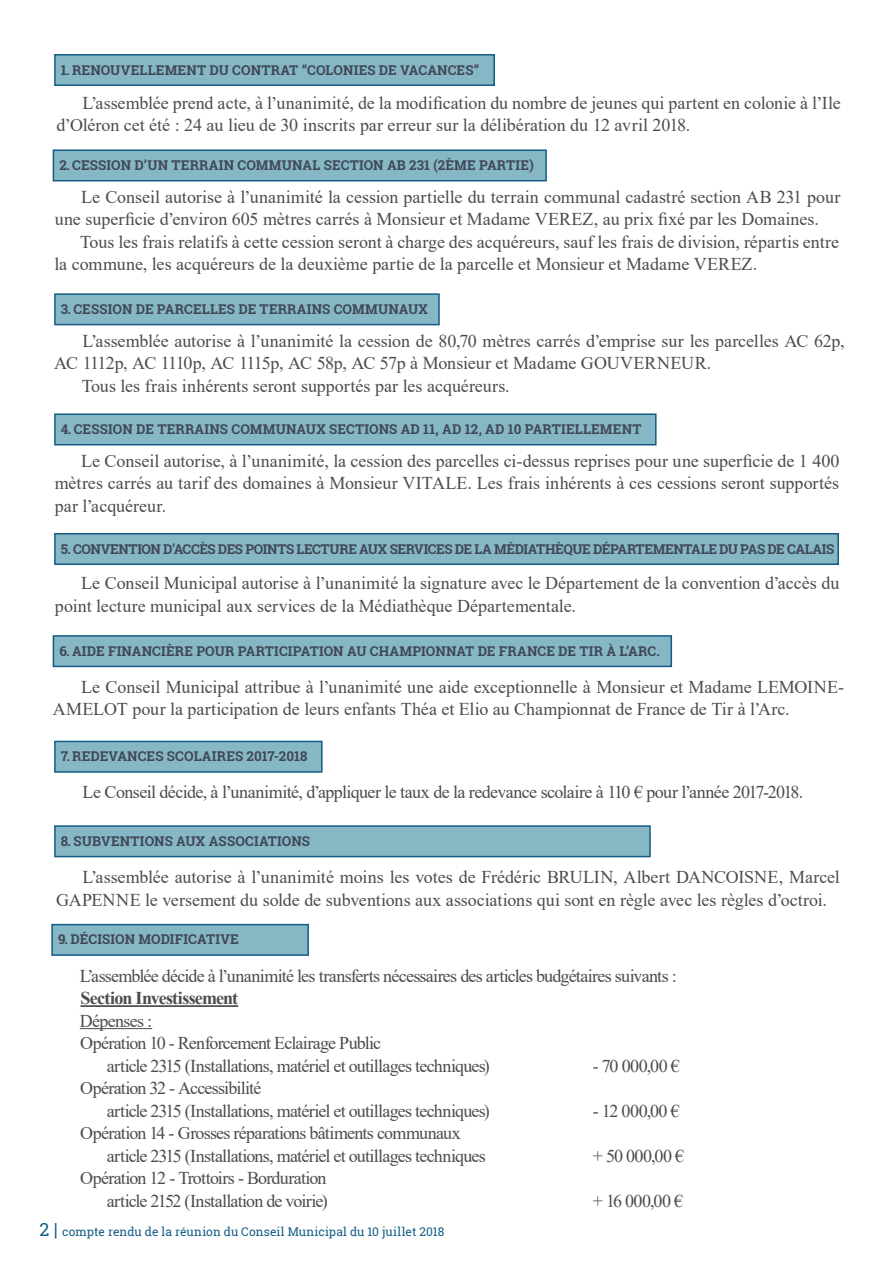
<style>
.page{position:relative;width:893px;height:1263px;background:#fff}
.page>*{position:absolute;margin:0;border:0;box-sizing:border-box;transform-origin:0 0}
.t1{font:18px/22.5px "Times New Roman";letter-spacing:-.01em;color:#4b4c4d}
.t2{font:18px/22.5px "Times New Roman";letter-spacing:-.04em;color:#4b4c4d}
.t3{font:18px/22.5px "Times New Roman";letter-spacing:-.045em;color:#4b4c4d;text-align:right}
.t4{font:18px "Times New Roman";letter-spacing:-.035em;color:#4b4c4d}
.t5{font:700 18px "Times New Roman";letter-spacing:-.045em;color:#4b4c4d}
.t6{font:700 13.5px "Roboto Slab";letter-spacing:.01em;color:#404757}
.t7{font:12px "Roboto Slab";letter-spacing:.005em;color:#135c85}
.s1{font-size:18px}
</style>
<div class="page">
<div style="left:54px;top:54px;width:441px;height:32px;background:#86b7c5;border:2px solid #135c85"></div>
<div style="left:53px;top:149px;width:494px;height:32px;background:#86b7c5;border:2px solid #135c85"></div>
<div style="left:54px;top:293px;width:386px;height:32px;background:#86b7c5;border:2px solid #135c85"></div>
<div style="left:54px;top:413px;width:603px;height:32px;background:#86b7c5;border:2px solid #135c85"></div>
<div style="left:54px;top:533px;width:785px;height:32px;background:#86b7c5;border:2px solid #135c85"></div>
<div style="left:53px;top:635px;width:619px;height:32px;background:#86b7c5;border:2px solid #135c85"></div>
<div style="left:54px;top:741px;width:269px;height:32px;background:#86b7c5;border:2px solid #135c85"></div>
<div style="left:54px;top:825px;width:597px;height:32px;background:#86b7c5;border:2px solid #135c85"></div>
<div style="left:51px;top:924px;width:258px;height:32px;background:#86b7c5;border:2px solid #135c85"></div>
<hr style="left:81px;top:1005px;width:157px;height:2px;background:#4b4c4d">
<hr style="left:80px;top:1028px;width:72px;height:1px;background:#4b4c4d">
<p class="t6" style="left:61px;top:60px;width:420px">1. RENOUVELLEMENT DU CONTRAT “COLONIES DE VACANCES”</p>
<p class="t1" style="left:56px;top:91px;width:786px;text-indent:26px">L’assemblée prend acte, à l’unanimité, de la modification du nombre de jeunes qui partent en colonie à l’Ile d’Oléron cet été : 24 au lieu de 30 inscrits par erreur sur la délibération du 12 avril 2018.</p>
<p class="t6" style="left:59px;top:156px;width:31px">2. CESSION</p>
<p class="t6" style="left:135px;top:156px;width:47px">D’UN TERRAIN</p>
<p class="t6" style="left:237px;top:156px;width:12px">COMMUNAL</p>
<p class="t6" style="left:324px;top:156px;width:18px">SECTION</p>
<p class="t6" style="left:387px;top:156px;width:102px">AB 231 (2ÈME PARTIE</p>
<p class="t6" style="left:529px;top:156px;width:6px">)</p>
<p class="t1" style="left:55px;top:185px;width:787px;text-indent:26px">Le Conseil autorise à l’unanimité la cession partielle du terrain communal cadastré section AB 231 pour une superficie d’environ 605 mètres carrés à Monsieur et Madame VEREZ, au prix fixé par les Domaines.</p>
<p class="t1" style="left:54px;top:230px;width:786px;text-indent:26px">Tous les frais relatifs à cette cession seront à charge des acquéreurs, sauf les frais de division, répartis entre la commune, les acquéreurs de la deuxième partie de la parcelle et Monsieur et Madame VEREZ.</p>
<p class="t6" style="left:61px;top:300px;width:31px">3. CESSION</p>
<p class="t6" style="left:136px;top:300px;width:31px">DE PARCELLES</p>
<p class="t6" style="left:238px;top:300px;width:31px">DE TERRAINS</p>
<p class="t6" style="left:334px;top:300px;width:12px">COMMUNAU</p>
<p class="t6" style="left:419px;top:300px;width:11px">X</p>
<p class="t1" style="left:83px;top:329px;width:763px">L’assemblée autorise à l’unanimité la cession de 80,70 mètres carrés d’emprise sur les parcelles AC 62p,</p>
<p class="t1" style="left:54px;top:351px;width:659px">AC 1112p, AC 1110p, AC 1115p, AC 58p, AC 57p à Monsieur et Madame GOUVERNEUR.</p>
<p class="t1" style="left:82px;top:374px;width:429px">Tous les frais inhérents seront supportés par les acquéreurs.</p>
<p class="t6" style="left:61px;top:420px;width:31px">4. CESSION</p>
<p class="t6" style="left:136px;top:420px;width:31px">DE TERRAINS</p>
<p class="t6" style="left:231px;top:420px;width:12px">COMMUNAU</p>
<p class="t6" style="left:316px;top:420px;width:31px">X SECTIONS</p>
<p class="t6" style="left:401px;top:420px;width:134px">AD 11, AD 12, AD 10 PARTIELLEMENT</p>
<p class="t1" style="left:55px;top:449px;width:786px;text-align:justify;text-indent:26px">Le Conseil autorise, à l’unanimité, la cession des parcelles ci-dessus reprises pour une superficie de 1 400 mètres carrés au tarif des domaines à Monsieur VITALE. Les frais inhérents à ces cessions seront supportés par l’acquéreur.</p>
<p class="t6" style="left:61px;top:539px;width:31px">5. CONVENTION</p>
<p class="t6" style="left:163px;top:539px;width:20px">D’ACC</p>
<p class="t6" style="left:199px;top:539px;width:28px">ÈSDES</p>
<p class="t6" style="left:245px;top:539px;width:10px">POINTS</p>
<p class="t6" style="left:296px;top:539px;width:10px">LECTURE</p>
<p class="t6" style="left:359px;top:539px;width:40px">AUX SERVICES</p>
<p class="t6" style="left:455px;top:539px;width:69px">DE LA MÉDIAT</p>
<p class="t6" style="left:545px;top:539px;width:75px">HÈQUE DÉPARTEMENTALE</p>
<p class="t6" style="left:719px;top:539px;width:85px">DU PAS DE CALAIS</p>
<p class="t1" style="left:55px;top:571px;width:786px;text-indent:26px">Le Conseil Municipal autorise à l’unanimité la signature avec le Département de la convention d’accès du point lecture municipal aux services de la Médiathèque Départementale.</p>
<p class="t6" style="left:59px;top:642px;width:31px">6. AIDE</p>
<p class="t6" style="left:108px;top:642px;width:18px">FINANCI</p>
<p class="t6" style="left:166px;top:642px;width:41px">ÈRE POUR</p>
<p class="t6" style="left:238px;top:642px;width:10px">PARTICIPATION</p>
<p class="t6" style="left:347px;top:642px;width:53px">AU CHAMPIONNAT</p>
<p class="t6" style="left:478px;top:642px;width:32px">DE FRANCE</p>
<p class="t6" style="left:558px;top:642px;width:103px">DE TIR À L’ARC .</p>
<p class="t1" style="left:53px;top:675px;width:793px;text-indent:28px">Le Conseil Municipal attribue à l’unanimité une aide exceptionnelle à Monsieur et Madame LEMOINE-<br>AMELOT pour la participation de leurs enfants Théa et Elio au Championnat de France de Tir à l’Arc.</p>
<p class="t6" style="left:61px;top:747px;width:31px">7. REDEVANCES</p>
<p class="t6" style="left:167px;top:747px;width:10px">SCOLAIRES</p>
<p class="t6" style="left:247px;top:747px;width:62px">2017-2018</p>
<p class="t4" style="left:83px;top:780px;width:722px">Le Conseil décide, à l’unanimité, d’appliquer le taux de la redevance scolaire à 110 € pour l’année 2017-2018.</p>
<p class="t6" style="left:61px;top:832px;width:31px">8. SUBVENTIONS</p>
<p class="t6" style="left:176px;top:832px;width:42px">AU X ASSOCIATIONS</p>
<p class="t1" style="left:56px;top:865px;width:785px;text-indent:27px">L’assemblée autorise à l’unanimité moins les votes de Frédéric BRULIN, Albert DANCOISNE, Marcel<br>GAPENNE le versement du solde de subventions aux associations qui sont en règle avec les règles d’octroi.</p>
<p class="t6" style="left:58px;top:930px;width:40px">9. DÉCISION</p>
<p class="t6" style="left:138px;top:930px;width:10px">MODI</p>
<p class="t6" style="left:175px;top:930px;width:18px">FICATIVE</p>
<p class="t2" style="left:80px;top:964px;width:598px">L’assemblée décide à l’unanimité les transferts nécessaires des articles budgétaires suivants :</p>
<p class="t5" style="left:81px;top:985px;width:159px">Section Investissement</p>
<p class="t4" style="left:80px;top:1008px;width:74px">Dépenses :</p>
<p class="t2" style="left:80px;top:1031px;width:302px">Opération 10 - Renforcement Eclairage Public</p>
<p class="t3" style="left:107px;top:1054px;width:385px">article 2315 (Installations, matériel et outillages techniques)</p>
<p class="t1" style="left:593px;top:1054px;width:88px">- 70 000,00 €</p>
<p class="t2" style="left:107px;top:1076px;width:385px;text-indent:-27px">Opération 32 - Accessibilité<br>article 2315 (Installations, matériel et outillages techniques)</p>
<p class="t1" style="left:593px;top:1099px;width:88px">- 12 000,00 €</p>
<p class="t2" style="left:107px;top:1121px;width:380px;text-indent:-27px">Opération 14 - Grosses réparations bâtiments communaux article 2315 (Installations, matériel et outillages techniques</p>
<p class="t3" style="left:80px;top:1166px;width:249px">Opération 12 - Trottoirs - Borduration article 2152 (Installation de voirie)</p>
<p class="t7" style="left:39px;top:1224px;width:406px"><span class="s1">2 |</span> compte rendu de la réunion du Conseil Municipal du 10 juillet 2018</p>
<p class="t1" style="left:593px;top:1144px;width:93px">+ 50 000,00 €</p>
<p class="t1" style="left:593px;top:1189px;width:92px">+ 16 000,00 €</p>
</div>
